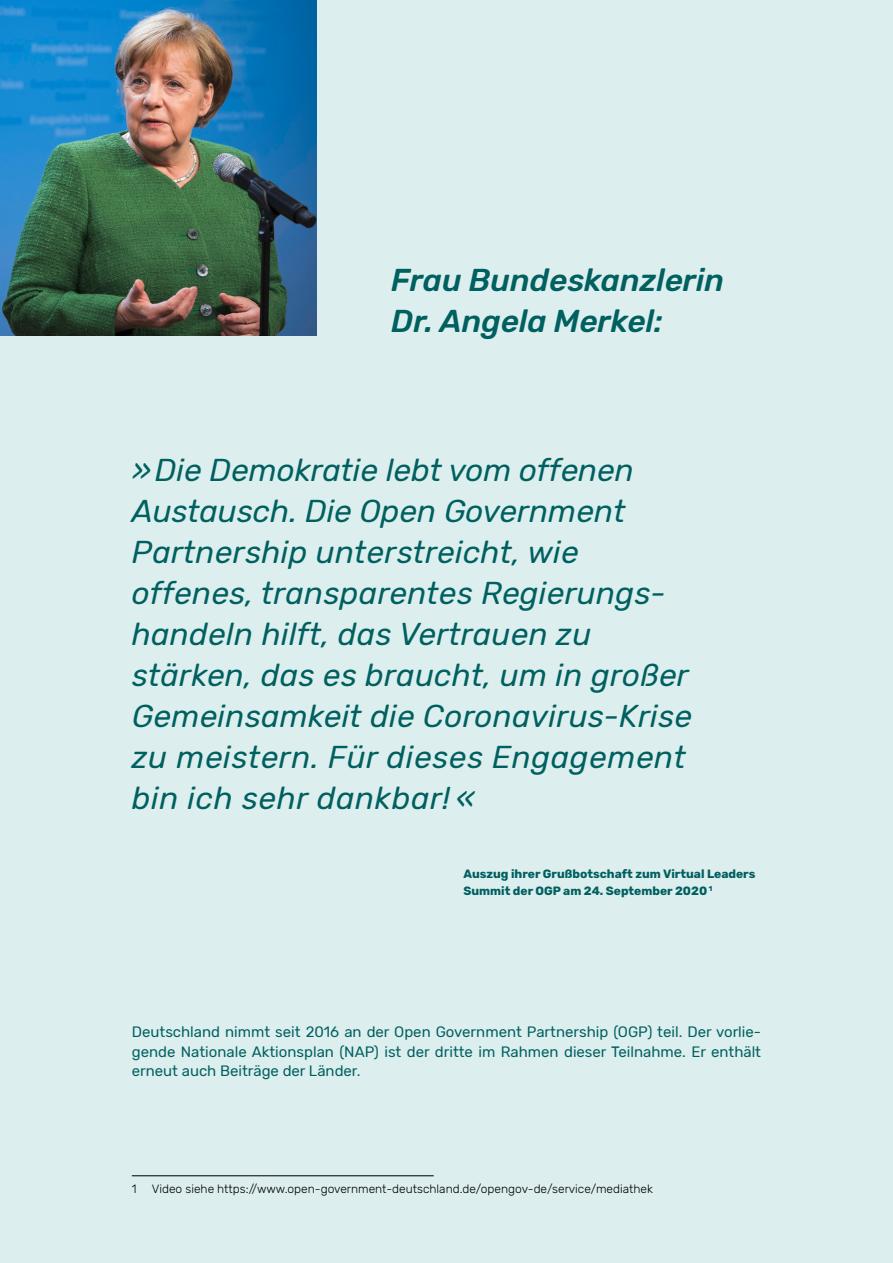
<style>
.page{position:relative;width:893px;height:1263px;background:#dceeee}
.page>*{position:absolute;margin:0;border:0;box-sizing:border-box;transform-origin:0 0}
.t1{font:italic 31.5px/41px "Rubik";letter-spacing:.01em;color:#005f5f}
.t2{font:italic 500 31.5px/41px "Rubik";color:#005f5f}
.t3{font:15px/19.5px "Rubik";color:#005f5f;text-align:justify}
.t4{font:300 12px "Rubik";color:#000}
.t5{font:700 12px/17.2px "Rubik";color:#005f5f}
</style>
<div class="page">
<hr style="left:132px;top:1175px;width:302px;height:1px;background:#000">
<img style="left:0;top:0;width:317px;height:335px">
<p class="t2" style="left:391px;top:260px;width:334px">Frau Bundeskanzlerin<br>Dr. Angela Merkel:</p>
<p class="t1" style="left:132px;top:450px;width:562px">»Die Demokratie lebt vom offenen Austausch. Die Open Government Partnership unterstreicht, wie offenes, transparentes Regierungs&shy;handeln hilft, das Vertrauen zu stärken, das es braucht, um in großer Gemeinsamkeit die Coronavirus-Krise zu meistern. Für dieses Engagement bin ich sehr dankbar! «</p>
<p class="t5" style="left:463px;top:866px;width:293px">Auszug ihrer Grußbotschaft zum Virtual Leaders<br>Summit der OGP am 24. September 2020 <sup>1</sup></p>
<p class="t3" style="left:132px;top:1022px;width:631px">Deutschland nimmt seit 2016 an der Open Government Partnership (OGP) teil. Der vorlie&shy;gende Nationale Aktionsplan (NAP) ist der dritte im Rahmen dieser Teilnahme. Er enthält erneut auch Beiträge der Länder.</p>
<p class="t4" style="left:132px;top:1182px;width:6px">1</p>
<p class="t4" style="left:152px;top:1182px;width:503px">Video siehe https://www.open-government-deutschland.de/opengov-de/service/mediathek</p>
</div>
